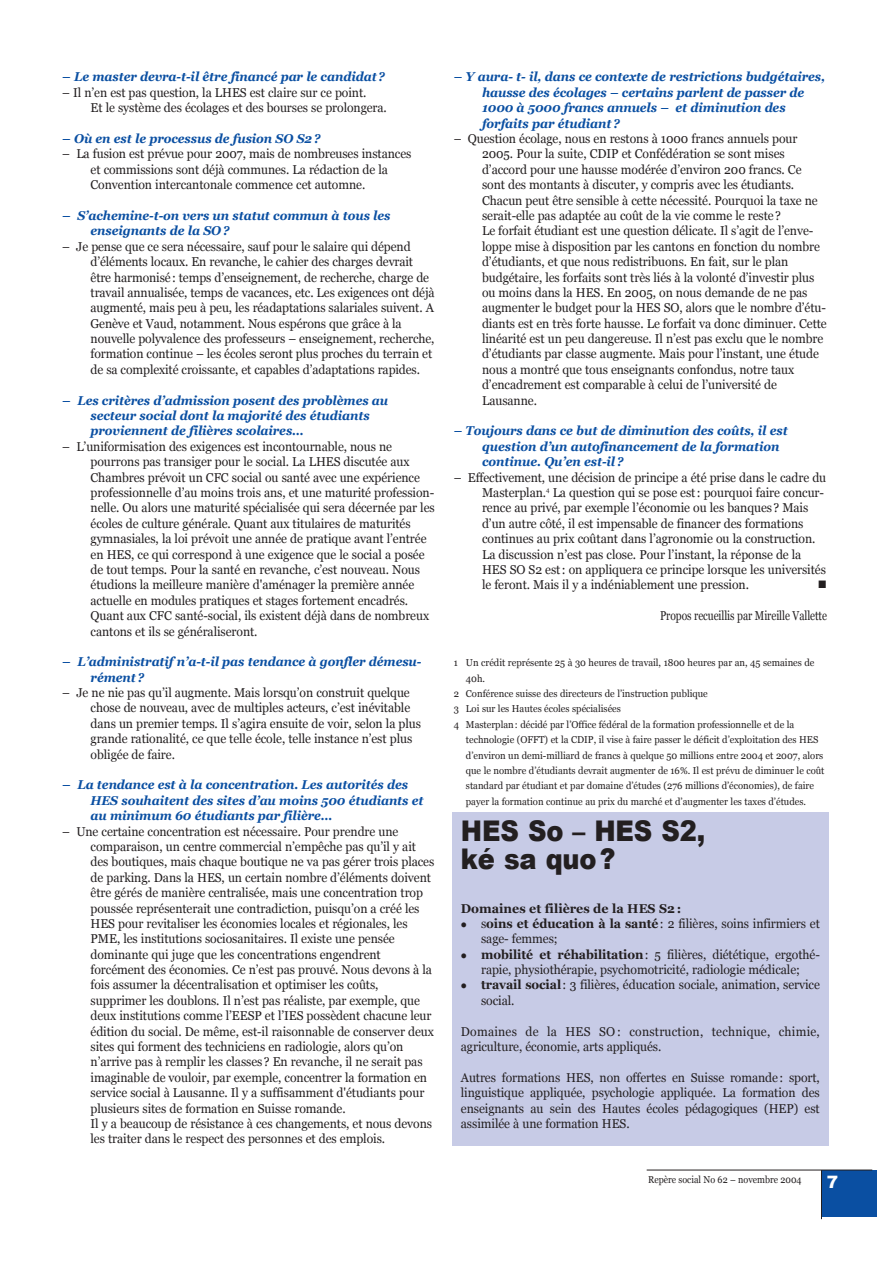
<style>
.page{position:relative;width:893px;height:1263px;background:#fff}
.page>*{position:absolute;margin:0;border:0;box-sizing:border-box;transform-origin:0 0}
.t1{font:900 28.5px/28.5px "Arial";letter-spacing:-.005em;color:#231f20;scale:.9 1}
.t2{font:900 17.1px "Arial";color:#fff}
.t3{font:12.9px/15.5px "Georgia";letter-spacing:-.005em;color:#231f20;scale:.95 1}
.t4{font:italic 700 12.9px/15.5px "Georgia";letter-spacing:-.005em;color:#0a4fa2;scale:.95 1}
.t5{font:12.9px/15.5px "Georgia";letter-spacing:.02em;color:#231f20;scale:.95 1}
.t6{font:12.9px "Georgia";letter-spacing:-.005em;color:#231f20;scale:.8 1}
.t7{font:10.05px "Georgia";color:#231f20;scale:.95 1}
.t8{font:10.05px "Georgia";color:#231f20;scale:.9 1}
.s1{font-weight:700}
</style>
<div class="page">
<div style="left:822px;top:1171px;width:55px;height:46px;background:#0a4fa2"></div>
<hr style="left:647px;top:1170px;width:225px;height:1px;background:#231f20">
<hr style="left:821px;top:1170px;width:1px;height:49px;background:#231f20">
<div style="left:452px;top:812px;width:376px;height:334px;background:#c7cbe6"></div>
<p class="t4" style="left:62px;top:69px;width:341px">– Le master devra-t-il être financé par le candidat?</p>
<p class="t3" style="left:91px;top:85px;width:313px;text-indent:-28px">– Il n’en est pas question, la LHES est claire sur ce point.<br>Et le système des écolages et des bourses se prolongera.</p>
<p class="t4" style="left:62px;top:131px;width:273px">– Où en est le processus de fusion SO S2?</p>
<p class="t3" style="left:91px;top:146px;width:339px;text-indent:-28px">– La fusion est prévue pour 2007, mais de nombreuses instances et commissions sont déjà communes. La rédaction de la<br>Convention intercantonale commence cet automne.</p>
<p class="t4" style="left:91px;top:208px;width:317px;text-indent:-28px">– S’achemine-t-on vers un statut commun à tous les enseignants de la SO?</p>
<p class="t3" style="left:91px;top:239px;width:364px;text-indent:-28px">– Je pense que ce sera nécessaire, sauf pour le salaire qui dépend d’éléments locaux. En revanche, le cahier des charges devrait être harmonisé: temps d’enseignement, de recherche, charge de travail annualisée, temps de vacances, etc. Les exigences ont déjà augmenté, mais peu à peu, les réadaptations salariales suivent. A Genève et Vaud, notamment. Nous espérons que grâce à la nouvelle polyvalence des professeurs – enseignement, recherche, formation continue – les écoles seront plus proches du terrain et de sa complexité croissante, et capables d’adaptations rapides.</p>
<p class="t4" style="left:91px;top:392px;width:315px;text-indent:-28px">– Les critères d’admission posent des problèmes au secteur social dont la majorité des étudiants proviennent de filières scolaires…</p>
<p class="t3" style="left:91px;top:439px;width:364px;text-indent:-28px">– L’uniformisation des exigences est incontournable, nous ne pourrons pas transiger pour le social. La LHES discutée aux Chambres prévoit un CFC social ou santé avec une expérience professionnelle d’au moins trois ans, et une maturité profession&shy;nelle. Ou alors une maturité spécialisée qui sera décernée par les écoles de culture générale. Quant aux titulaires de maturités gymnasiales, la loi prévoit une année de pratique avant l’entrée en HES, ce qui correspond à une exigence que le social a posée de tout temps. Pour la santé en revanche, c’est nouveau. Nous étudions la meilleure manière d'aménager la première année actuelle en modules pratiques et stages fortement encadrés.<br>Quant aux CFC santé-social, ils existent déjà dans de nombreux cantons et ils se généraliseront.</p>
<p class="t4" style="left:91px;top:654px;width:350px;text-indent:-28px">– L’administratif n’a-t-il pas tendance à gonfler démesu&shy;rément?</p>
<p class="t3" style="left:91px;top:685px;width:349px;text-indent:-28px">– Je ne nie pas qu’il augmente. Mais lorsqu’on construit quelque chose de nouveau, avec de multiples acteurs, c’est inévitable dans un premier temps. Il s’agira ensuite de voir, selon la plus grande rationalité, ce que telle école, telle instance n’est plus obligée de faire.</p>
<p class="t4" style="left:91px;top:777px;width:352px;text-indent:-28px">– La tendance est à la concentration. Les autorités des<br>HES souhaitent des sites d’au moins 500 étudiants et au minimum 60 étudiants par filière…</p>
<p class="t3" style="left:91px;top:823px;width:363px;text-indent:-28px">– Une certaine concentration est nécessaire. Pour prendre une comparaison, un centre commercial n’empêche pas qu’il y ait des boutiques, mais chaque boutique ne va pas gérer trois places de parking. Dans la HES, un certain nombre d’éléments doivent être gérés de manière centralisée, mais une concentration trop poussée représenterait une contradiction, puisqu’on a créé les HES pour revitaliser les économies locales et régionales, les PME, les institutions sociosanitaires. Il existe une pensée dominante qui juge que les concentrations engendrent forcément des économies. Ce n’est pas prouvé. Nous devons à la fois assumer la décentralisation et optimiser les coûts, supprimer les doublons. Il n’est pas réaliste, par exemple, que deux institutions comme l’EESP et l’IES possèdent chacune leur édition du social. De même, est-il raisonnable de conserver deux sites qui forment des techniciens en radiologie, alors qu’on n’arrive pas à remplir les classes? En revanche, il ne serait pas imaginable de vouloir, par exemple, concentrer la formation en service social à Lausanne. Il y a suffisamment d'étudiants pour plusieurs sites de formation en Suisse romande.<br>Il y a beaucoup de résistance à ces changements, et nous devons les traiter dans le respect des personnes et des emplois.</p>
<p class="t4" style="left:482px;top:69px;width:363px;text-indent:-28px">– Y aura- t- il, dans ce contexte de restrictions budgétaires, hausse des écolages – certains parlent de passer de 1000 à 5000 francs annuels – et diminution des forfaits par étudiant?</p>
<p class="t3" style="left:482px;top:131px;width:364px;text-indent:-28px">– Question écolage, nous en restons à 1000 francs annuels pour 2005. Pour la suite, CDIP et Confédération se sont mises d’accord pour une hausse modérée d’environ 200 francs. Ce sont des montants à discuter, y compris avec les étudiants.<br>Chacun peut être sensible à cette nécessité. Pourquoi la taxe ne serait-elle pas adaptée au coût de la vie comme le reste?<br>Le forfait étudiant est une question délicate. Il s’agit de l’enve&shy;loppe mise à disposition par les cantons en fonction du nombre d’étudiants, et que nous redistribuons. En fait, sur le plan budgétaire, les forfaits sont très liés à la volonté d’investir plus ou moins dans la HES. En 2005, on nous demande de ne pas augmenter le budget pour la HES SO, alors que le nombre d’étu&shy;diants est en très forte hausse. Le forfait va donc diminuer. Cette linéarité est un peu dangereuse. Il n’est pas exclu que le nombre d’étudiants par classe augmente. Mais pour l’instant, une étude nous a montré que tous enseignants confondus, notre taux d’encadrement est comparable à celui de l’université de Lausanne.</p>
<p class="t4" style="left:482px;top:423px;width:323px;text-indent:-28px">– Toujours dans ce but de diminution des coûts, il est question d’un autofinancement de la formation continue. Qu’en est-il?</p>
<p class="t3" style="left:482px;top:469px;width:364px;text-indent:-28px">– Effectivement, une décision de principe a été prise dans le cadre du Masterplan.<sup>4</sup> La question qui se pose est: pourquoi faire concur&shy;rence au privé, par exemple l’économie ou les banques? Mais d’un autre côté, il est impensable de financer des formations continues au prix coûtant dans l’agronomie ou la construction.<br>La discussion n’est pas close. Pour l’instant, la réponse de la HES SO S2 est: on appliquera ce principe lorsque les universités le feront. Mais il y a indéniablement une pression.</p>
<p class="t6" style="left:660px;top:608px;width:210px">Propos recueillis par Mireille Vallette</p>
<p class="t7" style="left:454px;top:657px;width:381px">1 Un crédit représente 25 à 30 heures de travail, 1800 heures par an, 45 semaines de</p>
<p class="t7" style="left:466px;top:672px;width:22px">40h.</p>
<p class="t7" style="left:454px;top:688px;width:269px">2 Conférence suisse des directeurs de l’instruction publique</p>
<p class="t7" style="left:454px;top:703px;width:177px">3 Loi sur les Hautes écoles spécialisées</p>
<p class="t7" style="left:454px;top:719px;width:360px">4 Masterplan : décidé par l’Office fédéral de la formation professionnelle et de la</p>
<p class="t7" style="left:466px;top:734px;width:372px">technologie (OFFT) et la CDIP, il vise à faire passer le déficit d’exploitation des HES</p>
<p class="t7" style="left:466px;top:749px;width:378px">d’environ un demi-milliard de francs à quelque 50 millions entre 2004 et 2007, alors</p>
<p class="t7" style="left:466px;top:765px;width:379px">que le nombre d’étudiants devrait augmenter de 16%. Il est prévu de diminuer le coût</p>
<p class="t7" style="left:466px;top:780px;width:368px">standard par étudiant et par domaine d’études (276 millions d’économies), de faire</p>
<p class="t7" style="left:466px;top:796px;width:360px">payer la formation continue au prix du marché et d’augmenter les taxes d’études.</p>
<h1 class="t1" style="left:461px;top:815px;width:273px">HES So – HES S2, ké sa quo?</h1>
<p class="t3" style="left:481px;top:900px;width:358px;text-indent:-20px"><span class="s1">Domaines et filières de la HES S2 :<br></span>s<span class="s1">oins et éducation à la santé</span>: 2 filières, soins infirmiers et sage- femmes;<br><span class="s1">mobilité et réhabilitation</span>: 5 filières, diététique, ergothé&shy;rapie, physiothérapie, psychomotricité, radiologie médicale; <span class="s1">travail social</span>: 3 filières, éducation sociale, animation, service social.</p>
<p class="t5" style="left:461px;top:1023px;width:379px">Domaines de la HES SO : construction, technique, chimie, agriculture, économie, arts appliqués.</p>
<p class="t3" style="left:461px;top:1070px;width:379px;text-align:justify">Autres formations HES, non offertes en Suisse romande: sport, linguistique appliquée, psychologie appliquée. La formation des enseignants au sein des Hautes écoles pédagogiques (HEP) est assimilée à une formation HES.</p>
<p class="t8" style="left:648px;top:1174px;width:172px">Repère social No 62 – novembre 2004</p>
<h2 class="t2" style="left:827px;top:1169px;width:13px">7</h2>
</div>
